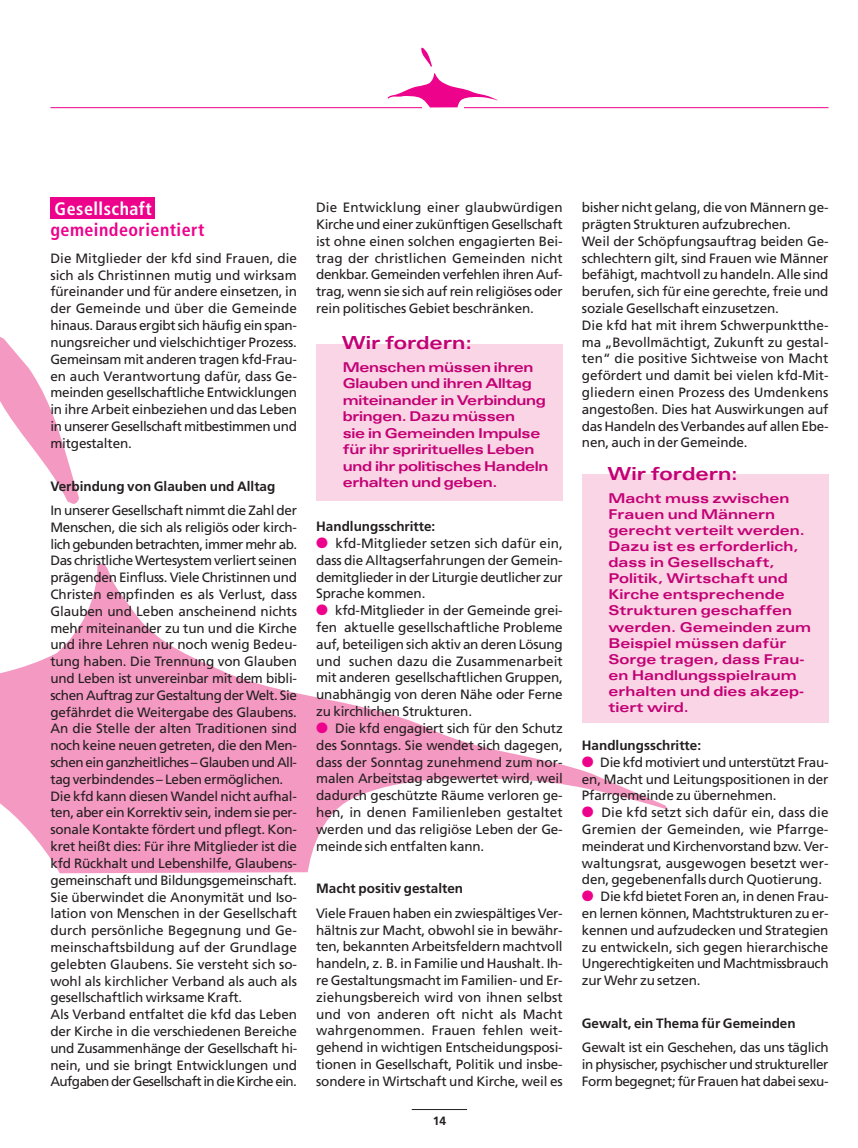
<style>
.page{position:relative;width:858px;height:1148px;background:#fff}
.page>*{position:absolute;margin:0;border:0;box-sizing:border-box;transform-origin:0 0}
.t1{font:700 expanded 18px "Univers";color:#c30175}
.t2{font:700 condensed 18px "Frutiger";letter-spacing:.025em;color:#ed028c}
.t3{font:700 condensed 18px "Frutiger";letter-spacing:.025em;color:#fff}
.t4{font:13.5px/16.8px "Frutiger";letter-spacing:-.01em;color:#231f20;text-align:justify}
.t5{font:700 expanded 13.5px/16px "Univers";color:#c30175}
.t6{font:700 expanded 13.5px/16.5px "Univers";letter-spacing:-.02em;color:#c30175}
.t7{font:700 13.5px "Frutiger";color:#231f20}
.t8{font:700 12px "Frutiger";color:#231f20}
.s1{color:#ed028c}
</style>
<div class="page">
<svg style="left:0;top:337px;width:79px;height:167px"></svg>
<svg style="left:0;top:563px;width:668px;height:310px"></svg>
<div style="left:50px;top:198px;width:105px;height:21px;background:#ed028c"></div>
<hr style="left:50px;top:107px;width:779px;height:1px;background:#ed028c">
<div style="left:423px;top:104px;width:41px;height:12px;background:#fff"></div>
<svg style="left:421px;top:47px;width:11px;height:20px"></svg>
<svg style="left:387px;top:73px;width:111px;height:34px"></svg>
<hr style="left:412px;top:1109px;width:55px;height:1px;background:#231f20">
<div style="left:316px;top:344px;width:247px;height:156px;background:#fad5e5"></div>
<div style="left:582px;top:474px;width:247px;height:249px;background:#fad5e5"></div>
<h1 class="t3" style="left:55px;top:201px;width:99px">Gesellschaft</h1>
<h1 class="t2" style="left:50px;top:222px;width:155px">gemeindeorientiert</h1>
<p class="t4" style="left:50px;top:251px;width:248px">Die Mitglieder der kfd sind Frauen, die sich als Christinnen mutig und wirksam füreinander und für andere einsetzen, in der Gemeinde und über die Gemeinde hinaus. Daraus ergibt sich häufig ein span&shy;nungsreicher und vielschichtiger Prozess.<br>Gemeinsam mit anderen tragen kfd-Frau&shy;en auch Verantwortung dafür, dass Ge&shy;meinden gesellschaftliche Entwicklungen in ihre Arbeit einbeziehen und das Leben in unserer Gesellschaft mitbestimmen und mitgestalten.</p>
<p class="t7" style="left:50px;top:480px;width:226px">Verbindung von Glauben und Alltag</p>
<p class="t4" style="left:50px;top:503px;width:248px;text-align:left">In unserer Gesellschaft nimmt die Zahl der Menschen, die sich als religiös oder kirch&shy;lich gebunden betrachten, immer mehr ab.<br>Das christliche Wertesystem verliert seinen prägenden Einfluss. Viele Christinnen und Christen empfinden es als Verlust, dass Glauben und Leben anscheinend nichts mehr miteinander zu tun und die Kirche und ihre Lehren nur noch wenig Bedeu&shy;tung haben. Die Trennung von Glauben und Leben ist unvereinbar mit dem bibli&shy;schen Auftrag zur Gestaltung der Welt. Sie gefährdet die Weitergabe des Glaubens.<br>An die Stelle der alten Traditionen sind noch keine neuen getreten, die den Men&shy;schen ein ganzheitliches – Glauben und All&shy;tag verbindendes – Leben ermöglichen.<br>Die kfd kann diesen Wandel nicht aufhal&shy;ten, aber ein Korrektiv sein, indem sie per&shy;sonale Kontakte fördert und pflegt. Kon&shy;kret heißt dies: Für ihre Mitglieder ist die kfd Rückhalt und Lebenshilfe, Glaubens&shy;gemeinschaft und Bildungsgemeinschaft.<br>Sie überwindet die Anonymität und Iso&shy;lation von Menschen in der Gesellschaft durch persönliche Begegnung und Ge&shy;meinschaftsbildung auf der Grundlage gelebten Glaubens. Sie versteht sich so&shy;wohl als kirchlicher Verband als auch als gesellschaftlich wirksame Kraft.<br>Als Verband entfaltet die kfd das Leben der Kirche in die verschiedenen Bereiche und Zusammenhänge der Gesellschaft hi&shy;nein, und sie bringt Entwicklungen und Aufgaben der Gesellschaft in die Kirche ein.</p>
<p class="t4" style="left:316px;top:200px;width:248px">Die Entwicklung einer glaubwürdigen Kirche und einer zukünftigen Gesellschaft ist ohne einen solchen engagierten Bei&shy;trag der christlichen Gemeinden nicht denkbar. Gemeinden verfehlen ihren Auf&shy;trag, wenn sie sich auf rein religiöses oder rein politisches Gebiet beschränken.</p>
<p class="t4" style="left:582px;top:200px;width:248px;text-align:left">bisher nicht gelang, die von Männern ge&shy;prägten Strukturen aufzubrechen.<br>Weil der Schöpfungsauftrag beiden Ge&shy;schlechtern gilt, sind Frauen wie Männer befähigt, machtvoll zu handeln. Alle sind berufen, sich für eine gerechte, freie und soziale Gesellschaft einzusetzen.<br>Die kfd hat mit ihrem Schwerpunktthe&shy;ma „Bevollmächtigt, Zukunft zu gestal&shy;ten“ die positive Sichtweise von Macht gefördert und damit bei vielen kfd-Mit&shy;gliedern einen Prozess des Umdenkens angestoßen. Dies hat Auswirkungen auf das Handeln des Verbandes auf allen Ebe&shy;nen, auch in der Gemeinde.</p>
<h1 class="t1" style="left:342px;top:336px;width:132px">Wir fordern:</h1>
<p class="t6" style="left:343px;top:360px;width:207px">Menschen müssen ihren<br>Glauben und ihren Alltag miteinander in Verbindung bringen. Dazu müssen<br>sie in Gemeinden Impulse für ihr sprirituelles Leben und ihr politisches Handeln erhalten und geben.</p>
<h1 class="t1" style="left:607px;top:466px;width:132px">Wir fordern:</h1>
<p class="t5" style="left:609px;top:491px;width:204px">Macht muss zwischen<br>Frauen und Männern gerecht verteilt werden.<br>Dazu ist es erforderlich, dass in Gesellschaft,<br>Politik, Wirtschaft und<br>Kirche entsprechende<br>Strukturen geschaffen werden. Gemeinden zum<br>Beispiel müssen dafür<br>Sorge tragen, dass Frau&shy;en Handlungsspielraum erhalten und dies akzep&shy;tiert wird.</p>
<p class="t7" style="left:316px;top:521px;width:121px">Handlungsschritte:</p>
<p class="t4" style="left:316px;top:536px;width:248px"><span class="s1">●</span> kfd-Mitglieder setzen sich dafür ein, dass die Alltagserfahrungen der Gemein&shy;demitglieder in der Liturgie deutlicher zur Sprache kommen.</p>
<p class="t4" style="left:316px;top:603px;width:248px"><span class="s1">●</span> kfd-Mitglieder in der Gemeinde grei&shy;fen aktuelle gesellschaftliche Probleme auf, beteiligen sich aktiv an deren Lösung und suchen dazu die Zusammenarbeit mit anderen gesellschaftlichen Gruppen, unabhängig von deren Nähe oder Ferne zu kirchlichen Strukturen.</p>
<p class="t4" style="left:316px;top:721px;width:248px"><span class="s1">●</span> Die kfd engagiert sich für den Schutz des Sonntags. Sie wendet sich dagegen, dass der Sonntag zunehmend zum nor&shy;malen Arbeitstag abgewertet wird, weil dadurch geschützte Räume verloren ge&shy;hen, in denen Familienleben gestaltet werden und das religiöse Leben der Ge&shy;meinde sich entfalten kann.</p>
<p class="t7" style="left:316px;top:883px;width:148px">Macht positiv gestalten</p>
<p class="t4" style="left:316px;top:905px;width:248px">Viele Frauen haben ein zwiespältiges Ver&shy;hältnis zur Macht, obwohl sie in bewähr&shy;ten, bekannten Arbeitsfeldern machtvoll handeln, z. B. in Familie und Haushalt. Ih&shy;re Gestaltungsmacht im Familien- und Er&shy;ziehungsbereich wird von ihnen selbst und von anderen oft nicht als Macht wahrgenommen. Frauen fehlen weit&shy;gehend in wichtigen Entscheidungsposi&shy;tionen in Gesellschaft, Politik und insbe&shy;sondere in Wirtschaft und Kirche, weil es</p>
<p class="t7" style="left:582px;top:739px;width:121px">Handlungsschritte:</p>
<p class="t4" style="left:582px;top:754px;width:248px"><span class="s1">●</span> Die kfd motiviert und unterstützt Frau&shy;en, Macht und Leitungspositionen in der Pfarrgemeinde zu übernehmen.</p>
<p class="t4" style="left:582px;top:805px;width:248px"><span class="s1">●</span> Die kfd setzt sich dafür ein, dass die Gremien der Gemeinden, wie Pfarrge&shy;meinderat und Kirchenvorstand bzw. Ver&shy;waltungsrat, ausgewogen besetzt wer&shy;den, gegebenenfalls durch Quotierung.</p>
<p class="t4" style="left:582px;top:889px;width:248px"><span class="s1">●</span> Die kfd bietet Foren an, in denen Frau&shy;en lernen können, Machtstrukturen zu er&shy;kennen und aufzudecken und Strategien zu entwickeln, sich gegen hierarchische Ungerechtigkeiten und Machtmissbrauch zur Wehr zu setzen.</p>
<p class="t7" style="left:582px;top:1018px;width:215px">Gewalt, ein Thema für Gemeinden</p>
<p class="t4" style="left:582px;top:1040px;width:248px">Gewalt ist ein Geschehen, das uns täglich in physischer, psychischer und struktureller Form begegnet; für Frauen hat dabei sexu-</p>
<p class="t8" style="left:433px;top:1115px;width:15px">14</p>
</div>
